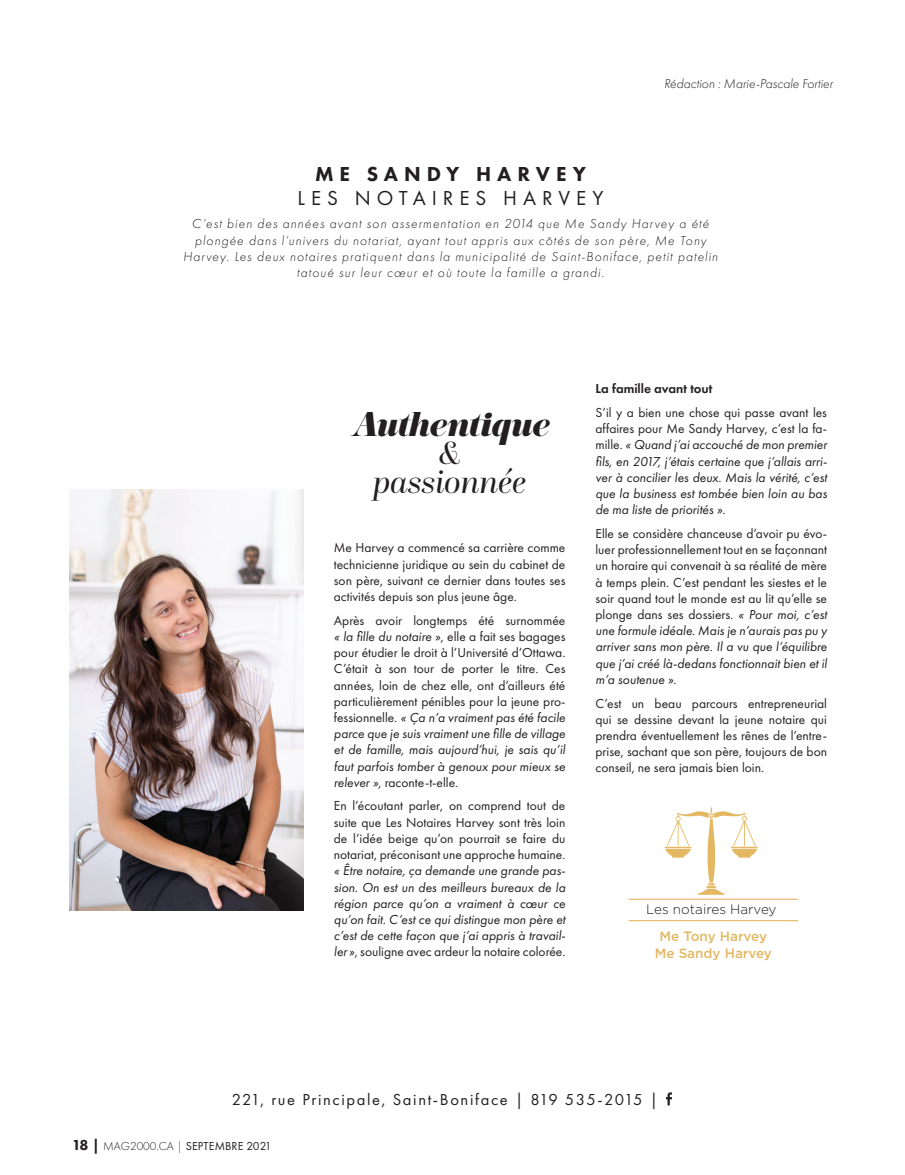
<style>
.page{position:relative;width:905px;height:1175px;background:#fff}
.page>*{position:absolute;margin:0;border:0;box-sizing:border-box;transform-origin:0 0}
.t1{font:italic 33.75px/28.5px "Questa Grande";letter-spacing:-.01em;color:#231f20;text-align:center}
.t2{font:italic 30px "Eloquent JF Pro";letter-spacing:-.01em;color:#231f20}
.t3{font:21px "Futura PT";letter-spacing:.285em;color:#231f20}
.t4{font:800 21px "Futura PT";letter-spacing:.285em;color:#231f20}
.t5{font:16.5px "Futura PT";letter-spacing:.1em;color:#231f20}
.t6{font:13.5px/16.2px "Futura PT";color:#231f20;text-align:justify}
.t7{font:italic 13.5px/16.2px "Futura PT";color:#231f20;text-align:justify}
.t8{font:italic 300 13.5px/16.2px "Futura PT";letter-spacing:.075em;color:#231f20;text-align:center}
.t9{font:italic 300 13.5px "Futura PT";color:#231f20}
.t10{font:500 13.5px/16.2px "Gotham";color:#e4b862;text-align:center}
.t11{font:600 13.5px "Futura PT";color:#231f20}
.t12{font:300 13.5px "Gotham";color:#231f20}
.t13{font:12px "Futura PT";letter-spacing:.01em;color:#231f20}
.s1{font-style:italic}
.s2{font-style:normal}
.s3{font-weight:800;font-size:15px}
.s4{font-weight:300}
</style>
<div class="page">
<img style="left:69px;top:490px;width:235px;height:420px">
<svg style="left:664px;top:807px;width:94px;height:87px"></svg>
<hr style="left:628px;top:898px;width:170px;height:1px;background:#e4b860">
<hr style="left:628px;top:920px;width:170px;height:1px;background:#e4b860">
<svg style="left:666px;top:1092px;width:6px;height:13px"></svg>
<p class="t9" style="left:664px;top:75px;width:170px">Rédaction : Marie-Pascale Fortier</p>
<h3 class="t4" style="left:315px;top:161px;width:272px">ME SANDY HARVEY</h3>
<h3 class="t3" style="left:297px;top:185px;width:307px">LES NOTAIRES HARVEY</h3>
<p class="t8" style="left:183px;top:216px;width:536px">C’est bien des années avant son assermentation en 2014 que Me Sandy Harvey a été plongée dans l’univers du notariat, ayant tout appris aux côtés de son père, Me Tony Harvey. Les deux notaires pratiquent dans la municipalité de Saint-Boniface, petit patelin tatoué sur leur cœur et où toute la famille a grandi.</p>
<h2 class="t2" style="left:351px;top:408px;width:198px">Authentique</h2>
<h1 class="t1" style="left:373px;top:439px;width:155px">&amp; passionnée</h1>
<p class="t6" style="left:334px;top:539px;width:233px">Me Harvey a commencé sa carrière comme technicienne juridique au sein du cabinet de son père, suivant ce dernier dans toutes ses activités depuis son plus jeune âge.</p>
<p class="t6" style="left:334px;top:612px;width:233px">Après avoir longtemps été surnommée <span class="s1">« la fille du notaire »</span>, elle a fait ses bagages pour étudier le droit à l’Université d’Ottawa.<br>C’était à son tour de porter le titre. Ces années, loin de chez elle, ont d’ailleurs été particulièrement pénibles pour la jeune pro&shy;fessionnelle. <span class="s1">« Ça n’a vraiment pas été facile parce que je suis vraiment une fille de village et de famille, mais aujourd’hui, je sais qu’il faut parfois tomber à genoux pour mieux se relever »</span>, raconte-t-elle.</p>
<p class="t6" style="left:334px;top:797px;width:233px">En l’écoutant parler, on comprend tout de suite que Les Notaires Harvey sont très loin de l’idée beige qu’on pourrait se faire du notariat, préconisant une approche humaine.</p>
<p class="t7" style="left:334px;top:862px;width:233px">« Être notaire, ça demande une grande pas&shy;sion. On est un des meilleurs bureaux de la région parce qu’on a vraiment à cœur ce qu’on fait. C’est ce qui distingue mon père et c’est de cette façon que j’ai appris à travail&shy;ler »<span class="s2">, souligne avec ardeur la notaire colorée.</span></p>
<p class="t11" style="left:595px;top:380px;width:118px">La famille avant tout</p>
<p class="t7" style="left:595px;top:404px;width:233px"><span class="s2">S’il y a bien une chose qui passe avant les affaires pour Me Sandy Harvey, c’est la fa&shy;mille.</span> « Quand j’ai accouché de mon premier fils, en 2017, j’étais certaine que j’allais arri&shy;ver à concilier les deux. Mais la vérité, c’est que la business est tombée bien loin au bas de ma liste de priorités »<span class="s2">.</span></p>
<p class="t6" style="left:595px;top:525px;width:233px">Elle se considère chanceuse d’avoir pu évo&shy;luer professionnellement tout en se façonnant un horaire qui convenait à sa réalité de mère à temps plein. C’est pendant les siestes et le soir quand tout le monde est au lit qu’elle se plonge dans ses dossiers. <span class="s1">« Pour moi, c’est une formule idéale. Mais je n’aurais pas pu y arriver sans mon père. Il a vu que l’équilibre que j’ai créé là-dedans fonctionnait bien et il m’a soutenue »</span>.</p>
<p class="t6" style="left:595px;top:695px;width:233px">C’est un beau parcours entrepreneurial qui se dessine devant la jeune notaire qui prendra éventuellement les rênes de l’entre&shy;prise, sachant que son père, toujours de bon conseil, ne sera jamais bien loin.</p>
<p class="t12" style="left:646px;top:900px;width:132px">Les notaires Harvey</p>
<p class="t10" style="left:654px;top:928px;width:119px">Me Tony Harvey<br>Me Sandy Harvey</p>
<p class="t5" style="left:232px;top:1090px;width:428px">221, rue Principale, Saint-Boniface | 819 535-2015 |</p>
<p class="t13" style="left:72px;top:1139px;width:201px"><span class="s3">18 |</span> <span class="s4">MAG2000.CA |</span> SEPTEMBRE 2021</p>
</div>
